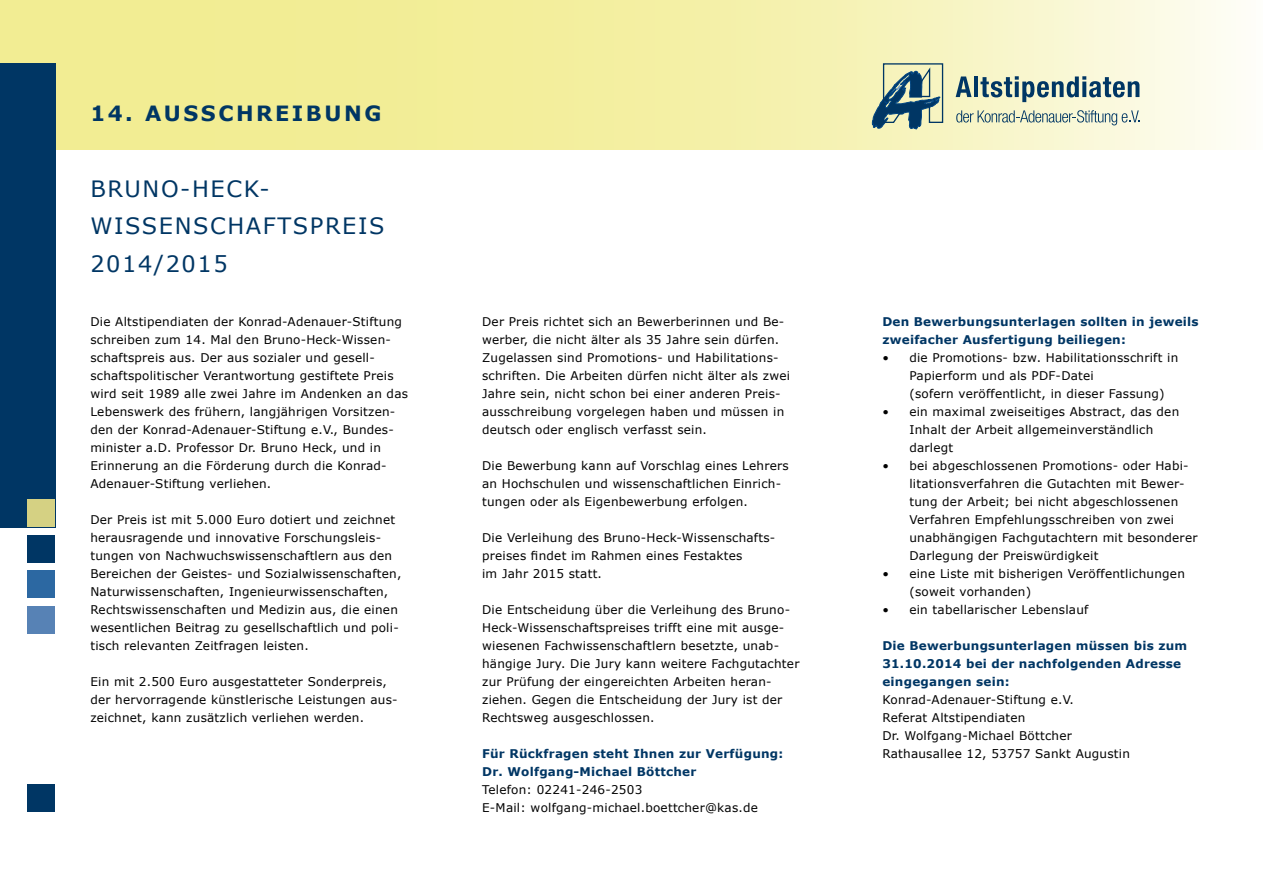
<style>
.page{position:relative;width:1263px;height:893px;background:#fff}
.page>*{position:absolute;margin:0;border:0;box-sizing:border-box;transform-origin:0 0}
.t1{font:22.5px/37.5px "Verdana";letter-spacing:.07em;color:#003664}
.t2{font:700 21px "Verdana";letter-spacing:.12em;color:#003664}
.t3{font:12px/18px "Verdana";letter-spacing:.02em;color:#000}
.t4{font:700 12px/18px "Verdana";letter-spacing:.02em;color:#003664}
</style>
<div class="page">
<svg style="left:0;top:0;width:1236px;height:150px;background:#f4f0ab"></svg>
<div style="left:0;top:63px;width:55px;height:464px;background:#003664"></div>
<div style="left:28px;top:500px;width:27px;height:27px;background:#d5d183"></div>
<div style="left:28px;top:535px;width:27px;height:27px;background:#003664"></div>
<div style="left:28px;top:570px;width:27px;height:28px;background:#2c68a2"></div>
<div style="left:28px;top:606px;width:27px;height:28px;background:#5782b5"></div>
<svg style="left:956px;top:76px;width:15px;height:21px"></svg>
<hr style="left:974px;top:76px;width:4px;height:21px;background:#003664">
<svg style="left:980px;top:76px;width:159px;height:26px;background:#9dafaa"></svg>
<svg style="left:956px;top:110px;width:183px;height:15px;background:#c3cdba"></svg>
<svg style="left:872px;top:63px;width:72px;height:66px;background:#8ea49a"></svg>
<div style="left:28px;top:784px;width:27px;height:27px;background:#003664"></div>
<h2 class="t2" style="left:90px;top:99px;width:292px">14. AUSSCHREIBUNG</h2>
<h1 class="t1" style="left:90px;top:170px;width:296px">BRUNO-HECK-<br>WISSENSCHAFTSPREIS<br>2014/2015</h1>
<p class="t3" style="left:90px;top:312px;width:319px">Die Altstipendiaten der Konrad-Adenauer-Stiftung schreiben zum 14. Mal den Bruno-Heck-Wissen&shy;schaftspreis aus. Der aus sozialer und gesell&shy;schaftspolitischer Verantwortung gestiftete Preis wird seit 1989 alle zwei Jahre im Andenken an das Lebenswerk des frühern, langjährigen Vorsitzen&shy;den der Konrad-Adenauer-Stiftung e.V., Bundes&shy;minister a.D. Professor Dr. Bruno Heck, und in Erinnerung an die Förderung durch die Konrad-Adenauer-Stiftung verliehen.</p>
<p class="t3" style="left:90px;top:510px;width:313px">Der Preis ist mit 5.000 Euro dotiert und zeichnet herausragende und innovative Forschungsleis&shy;tungen von Nachwuchswissenschaftlern aus den Bereichen der Geistes- und Sozialwissenschaften, Naturwissenschaften, Ingenieurwissenschaften, Rechtswissenschaften und Medizin aus, die einen wesentlichen Beitrag zu gesellschaftlich und poli&shy;tisch relevanten Zeitfragen leisten.</p>
<p class="t3" style="left:90px;top:672px;width:309px">Ein mit 2.500 Euro ausgestatteter Sonderpreis, der hervorragende künstlerische Leistungen aus&shy;zeichnet, kann zusätzlich verliehen werden.</p>
<p class="t3" style="left:482px;top:312px;width:309px">Der Preis richtet sich an Bewerberinnen und Be&shy;werber, die nicht älter als 35 Jahre sein dürfen.<br>Zugelassen sind Promotions- und Habilitations&shy;schriften. Die Arbeiten dürfen nicht älter als zwei Jahre sein, nicht schon bei einer anderen Preis&shy;ausschreibung vorgelegen haben und müssen in deutsch oder englisch verfasst sein.</p>
<p class="t3" style="left:482px;top:456px;width:308px">Die Bewerbung kann auf Vorschlag eines Lehrers an Hochschulen und wissenschaftlichen Einrich&shy;tungen oder als Eigenbewerbung erfolgen.</p>
<p class="t3" style="left:482px;top:528px;width:295px">Die Verleihung des Bruno-Heck-Wissenschafts&shy;preises findet im Rahmen eines Festaktes<br>im Jahr 2015 statt.</p>
<p class="t3" style="left:482px;top:600px;width:319px">Die Entscheidung über die Verleihung des Bruno-Heck-Wissenschaftspreises trifft eine mit ausge&shy;wiesenen Fachwissenschaftlern besetzte, unab&shy;hängige Jury. Die Jury kann weitere Fachgutachter zur Prüfung der eingereichten Arbeiten heran&shy;ziehen. Gegen die Entscheidung der Jury ist der Rechtsweg ausgeschlossen.</p>
<p class="t4" style="left:482px;top:744px;width:303px">Für Rückfragen steht Ihnen zur Verfügung:<br>Dr. Wolfgang-Michael Böttcher</p>
<p class="t3" style="left:482px;top:780px;width:277px">Telefon: 02241-246-2503<br>E-Mail: wolfgang-michael.boettcher@kas.de</p>
<p class="t4" style="left:882px;top:312px;width:318px">Den Bewerbungsunterlagen sollten in jeweils zweifacher Ausfertigung beiliegen:</p>
<p class="t3" style="left:909px;top:348px;width:270px;text-indent:-27px">• die Promotions- bzw. Habilitationsschrift in<br>Papierform und als PDF-Datei<br>(sofern veröffentlicht, in dieser Fassung)</p>
<p class="t3" style="left:909px;top:402px;width:271px;text-indent:-27px">• ein maximal zweiseitiges Abstract, das den<br>Inhalt der Arbeit allgemeinverständlich darlegt</p>
<p class="t3" style="left:909px;top:456px;width:290px;text-indent:-27px">• bei abgeschlossenen Promotions- oder Habi&shy;litationsverfahren die Gutachten mit Bewer&shy;tung der Arbeit; bei nicht abgeschlossenen Verfahren Empfehlungsschreiben von zwei unabhängigen Fachgutachtern mit besonderer Darlegung der Preiswürdigkeit</p>
<p class="t3" style="left:909px;top:564px;width:277px;text-indent:-27px">• eine Liste mit bisherigen Veröffentlichungen (soweit vorhanden)</p>
<p class="t3" style="left:882px;top:600px;width:207px">• ein tabellarischer Lebenslauf</p>
<p class="t4" style="left:882px;top:636px;width:306px">Die Bewerbungsunterlagen müssen bis zum<br>31.10.2014 bei der nachfolgenden Adresse eingegangen sein:</p>
<p class="t3" style="left:882px;top:690px;width:249px">Konrad-Adenauer-Stiftung e.V.<br>Referat Altstipendiaten<br>Dr. Wolfgang-Michael Böttcher<br>Rathausallee 12, 53757 Sankt Augustin</p>
</div>
